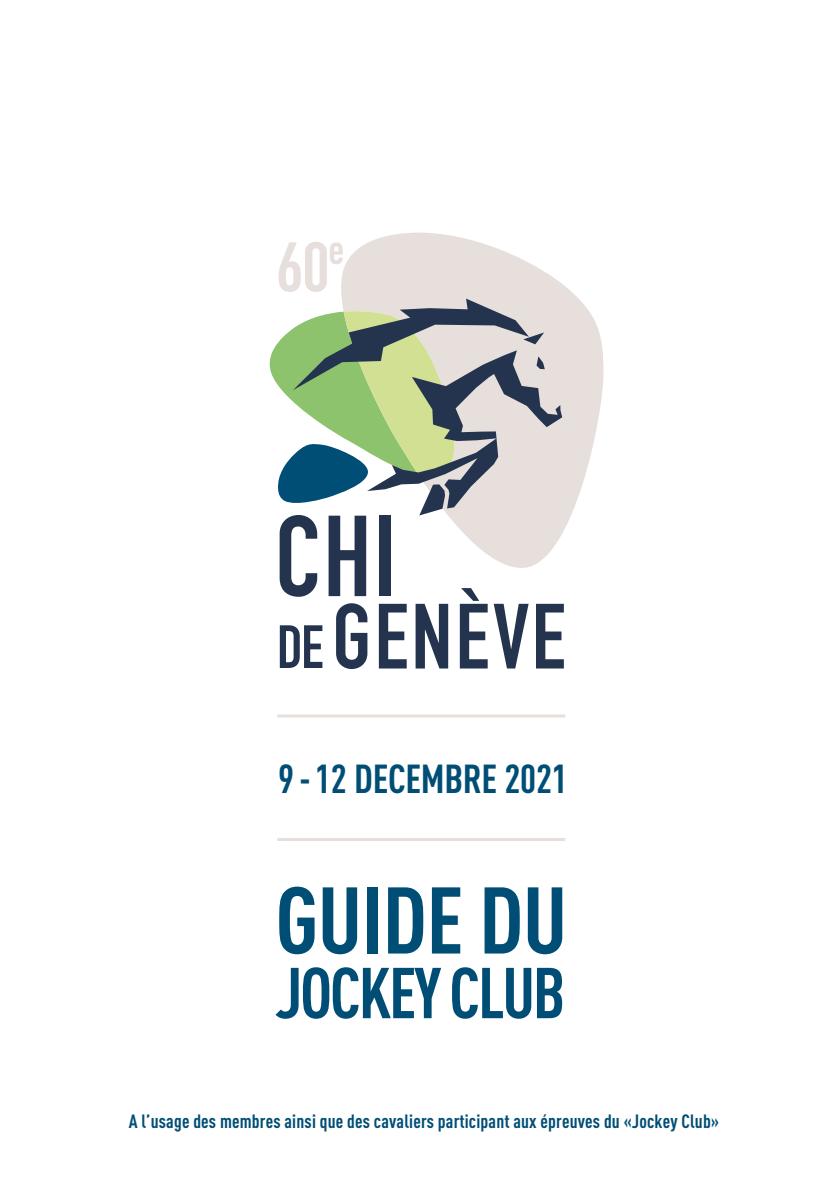
<style>
.page{position:relative;width:840px;height:1191px;background:#fff}
.page>*{position:absolute;margin:0;border:0;box-sizing:border-box;transform-origin:0 0}
.t1{font:700 condensed 93px "DIN Pro";letter-spacing:-.01em;color:#004e75}
.t2{font:700 condensed 70.6px "DIN Pro";letter-spacing:-.03em;color:#004e75}
.t3{font:700 condensed 69px "DIN Pro";color:#e7dfdc}
.t4{font:700 condensed 39.8px "DIN Pro";letter-spacing:-.005em;color:#004e75}
.t5{font:700 condensed 19px "DIN Pro";letter-spacing:.01em;color:#004e75}
</style>
<div class="page">
<hr style="left:277px;top:838px;width:288px;height:3px;background:#e7dfdc">
<hr style="left:277px;top:714px;width:288px;height:3px;background:#e7dfdc">
<svg style="left:341px;top:232px;width:262px;height:300px;fill:#e7dfdc"></svg>
<svg style="left:269px;top:298px;width:294px;height:371px"></svg>
<h3 class="t3" style="left:276px;top:225px;width:70px">60<sup>e</sup></h3>
<h3 class="t4" style="left:278px;top:754px;width:290px">9 -12 Decembre 2021</h3>
<h1 class="t1" style="left:275px;top:864px;width:293px">GUIDE DU</h1>
<h2 class="t2" style="left:275px;top:950px;width:291px">JOCKEY CLUB</h2>
<p class="t5" style="left:129px;top:1109px;width:591px">A l’usage des membres ainsi que des cavaliers participant aux épreuves du «Jockey Club»</p>
</div>
